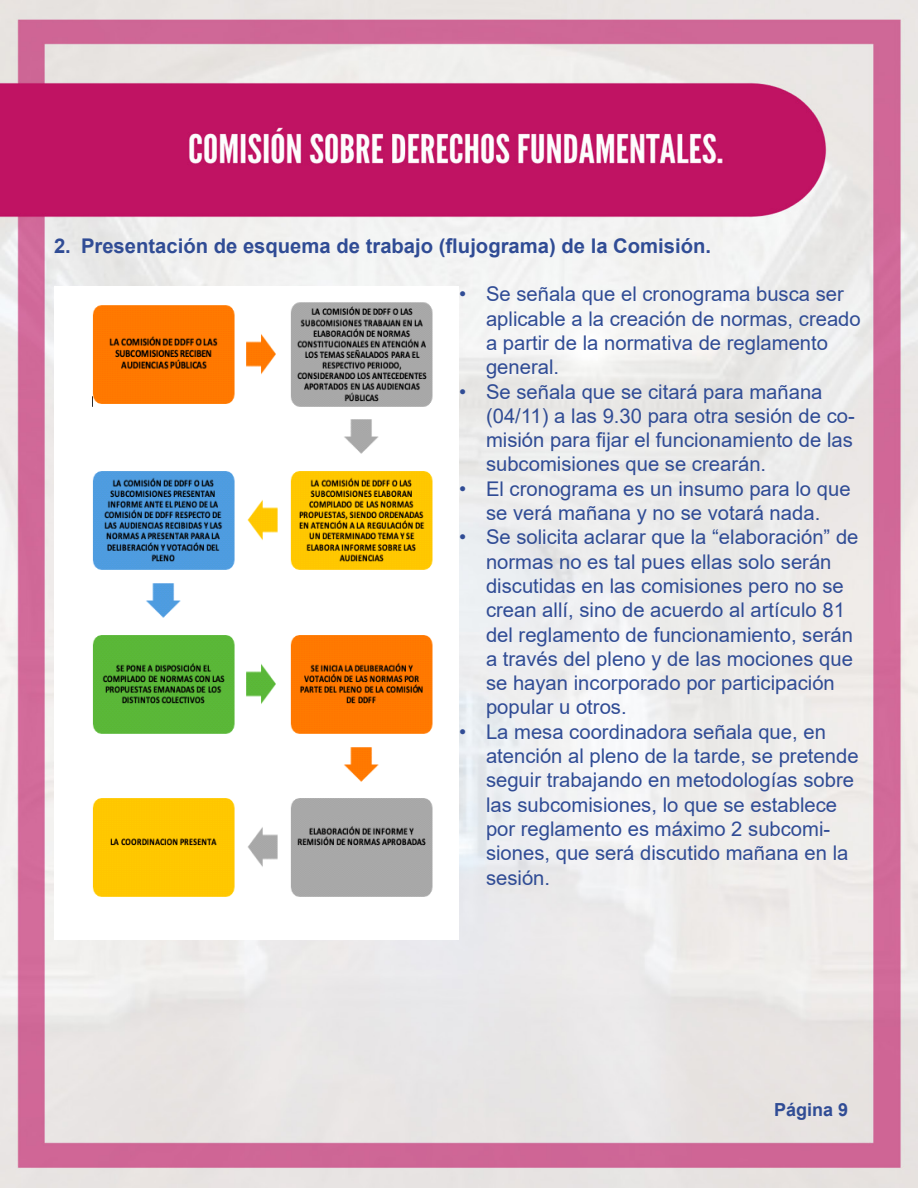
<style>
.page{position:relative;width:918px;height:1188px;background:#fff}
.page>*{position:absolute;margin:0;border:0;box-sizing:border-box;transform-origin:0 0}
.t1{font:20.25px/24.3px "Arial";color:#304c95}
.t2{font:700 20.25px "Arial";color:#304c95}
.t3{font:700 18px "Arial";color:#304c95}
</style>
<div class="page">
<img style="left:0;top:0;width:918px;height:1188px">
<img style="left:54px;top:287px;width:405px;height:653px">
<p class="t2" style="left:54px;top:231px;width:659px">2. Presentación de esquema de trabajo (flujograma) de la Comisión.</p>
<p class="t1" style="left:486px;top:282px;width:376px;text-indent:-27px">• Se señala que el cronograma busca ser aplicable a la creación de normas, creado a partir de la normativa de reglamento general.</p>
<p class="t1" style="left:486px;top:379px;width:370px;text-indent:-27px">• Se señala que se citará para mañana (04/11) a las 9.30 para otra sesión de co&shy;misión para fijar el funcionamiento de las subcomisiones que se crearán.</p>
<p class="t1" style="left:459px;top:476px;width:393px;text-align:center">• El cronograma es un insumo para lo que se verá mañana y no se votará nada.</p>
<p class="t1" style="left:486px;top:525px;width:374px;text-indent:-27px">• Se solicita aclarar que la “elaboración” de normas no es tal pues ellas solo serán discutidas en las comisiones pero no se crean allí, sino de acuerdo al artículo 81 del reglamento de funcionamiento, serán a través del pleno y de las mociones que se hayan incorporado por participación popular u otros.</p>
<p class="t1" style="left:486px;top:719px;width:374px;text-indent:-27px">• La mesa coordinadora señala que, en atención al pleno de la tarde, se pretende seguir trabajando en metodologías sobre las subcomisiones, lo que se establece por reglamento es máximo 2 subcomi&shy;siones, que será discutido mañana en la sesión.</p>
<p class="t3" style="left:774px;top:1097px;width:76px">Página 9</p>
</div>
